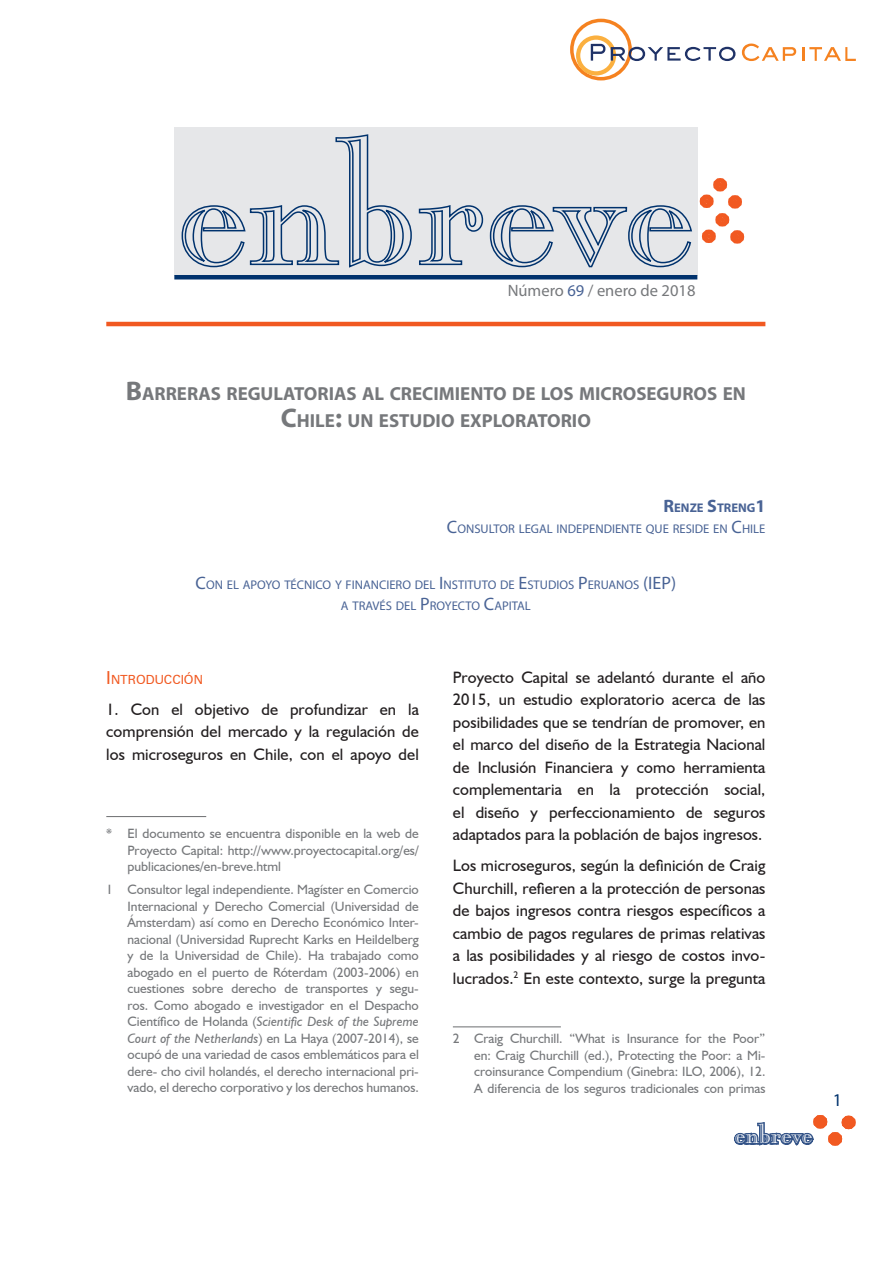
<style>
.page{position:relative;width:893px;height:1263px;background:#fff}
.page>*{position:absolute;margin:0;border:0;box-sizing:border-box;transform-origin:0 0}
.t1{font:27px "Caslon Openface BT";color:#fff}
.titulo_principal{font:700 18.9px/27px "Myriad Pro";color:#76787b;text-align:center}
.t2{font:18px "Myriad Pro";color:#00326d}
.TEXTO{font:16.5px/22.5px "Humanist 521 BT";letter-spacing:.005em;color:#231f20;text-align:justify}
.t3{font:16.5px "Myriad Pro";color:#76787b}
.nota_pie_pp_2{font:13.5px/16.5px "Humanist 521 BT";color:#76787b;text-align:justify}
.notas_pp_pp{font:13.5px/16.5px "Humanist 521 BT";color:#76787b;text-align:justify}
.AUTOR_PP_1{font:12.6px/21px "Myriad Pro";color:#496395;text-align:center}
.AUTOR_PP_1-2{font:700 12.6px "Myriad Pro";color:#496395}
.sub_tit_1{font:12.6px "Zurich BT";color:#f15921}
.s1{color:#496395}
.s2{font-size:27px}
.s3{font-size:18px}
.s4{font-style:italic}
</style>
<div class="page">
<svg style="left:734px;top:1122px;width:89px;height:24px"></svg>
<div style="left:813px;top:1115px;width:14px;height:13px;border:9px solid #f15921;border-radius:50%"></div>
<div style="left:828px;top:1132px;width:14px;height:13px;border:9px solid #f15921;border-radius:50%"></div>
<div style="left:842px;top:1116px;width:13px;height:13px;border:9px solid #f15921;border-radius:50%"></div>
<hr style="left:106px;top:322px;width:659px;height:4px;background:#f15921">
<div style="left:174px;top:128px;width:523px;height:148px;background:#e6e7e9"></div>
<svg style="left:181px;top:134px;width:511px;height:134px"></svg>
<hr style="left:174px;top:275px;width:523px;height:4px;background:#00326d">
<div style="left:728px;top:195px;width:14px;height:14px;border:9px solid #f15921;border-radius:50%"></div>
<div style="left:713px;top:178px;width:14px;height:13px;border:9px solid #f15921;border-radius:50%"></div>
<div style="left:700px;top:195px;width:14px;height:13px;border:9px solid #f15921;border-radius:50%"></div>
<div style="left:730px;top:230px;width:14px;height:14px;border:9px solid #f15921;border-radius:50%"></div>
<div style="left:715px;top:213px;width:14px;height:14px;border:9px solid #f15921;border-radius:50%"></div>
<div style="left:702px;top:230px;width:14px;height:13px;border:9px solid #f15921;border-radius:50%"></div>
<svg style="left:570px;top:19px;width:165px;height:61px"></svg>
<svg style="left:742px;top:43px;width:54px;height:18px"></svg>
<svg style="left:802px;top:47px;width:54px;height:14px"></svg>
<hr style="left:453px;top:1026px;width:108px;height:1px;background:#6c6d70">
<hr style="left:106px;top:816px;width:100px;height:1px;background:#6c6d70">
<p class="t3" style="left:508px;top:280px;width:189px">Número <span class="s1">69</span> / enero de 2018</p>
<p class="titulo_principal" style="left:126px;top:380px;width:622px"><span class="s2">B</span>ARRERAS REGULATORIAS AL CRECIMIENTO DE LOS MICROSEGUROS EN<br><span class="s2">C</span>HILE<span class="s2">:</span> UN ESTUDIO EXPLORATORIO</p>
<p class="AUTOR_PP_1-2" style="left:664px;top:499px;width:103px"><span class="s3">R</span>ENZE <span class="s3">S</span>TRENG<span class="s3">1</span></p>
<p class="AUTOR_PP_1" style="left:447px;top:518px;width:320px"><span class="s3">C</span>ONSULTOR LEGAL INDEPENDIENTE QUE RESIDE EN <span class="s3">C</span>HILE</p>
<p class="AUTOR_PP_1" style="left:196px;top:574px;width:482px"><span class="s3">C</span>ON EL APOYO TÉCNICO Y FINANCIERO DEL <span class="s3">I</span> NSTITUTO DE <span class="s3">E</span>STUDIOS <span class="s3">P</span>ERUANOS <span class="s3">(IEP)<br></span>A TRAVÉS DEL <span class="s3">P</span> ROYECTO <span class="s3">C</span>APITAL</p>
<p class="sub_tit_1" style="left:106px;top:672px;width:98px"><span class="s3">I</span>NTRODUCCIÓN</p>
<p class="TEXTO" style="left:106px;top:698px;width:314px">1. Con el objetivo de profundizar en la comprensión del mercado y la regulación de los microseguros en Chile, con el apoyo del</p>
<p class="notas_pp_pp" style="left:128px;top:825px;width:293px;text-indent:-21px">* El documento se encuentra disponible en la web de Proyecto Capital: http://www.proyectocapital.org/es/ publicaciones/en-breve.html</p>
<p class="nota_pie_pp_2" style="left:128px;top:881px;width:293px;text-indent:-21px">1 Consultor legal independiente. Magíster en Comercio Internacional y Derecho Comercial (Universidad de Ámsterdam) así como en Derecho Económico Inter&shy;nacional (Universidad Ruprecht Karks en Heildelberg y de la Universidad de Chile). Ha trabajado como abogado en el puerto de Róterdam (2003-2006) en cuestiones sobre derecho de transportes y segu&shy;ros. Como abogado e investigador en el Despacho Científico de Holanda (<span class="s4">Scientific Desk of the Supreme Court of the Netherlands</span>) en La Haya (2007-2014), se ocupó de una variedad de casos emblemáticos para el dere- cho civil holandés, el derecho internacional pri&shy;vado, el derecho corporativo y los derechos humanos.</p>
<p class="TEXTO" style="left:453px;top:665px;width:314px">Proyecto Capital se adelantó durante el año 2015, un estudio exploratorio acerca de las posibilidades que se tendrían de promover, en el marco del diseño de la Estrategia Nacional de Inclusión Financiera y como herramienta complementaria en la protección social, el diseño y perfeccionamiento de seguros adaptados para la población de bajos ingresos.</p>
<p class="TEXTO" style="left:453px;top:854px;width:314px">Los microseguros, según la definición de Craig Churchill, refieren a la protección de personas de bajos ingresos contra riesgos específicos a cambio de pagos regulares de primas relativas a las posibilidades y al riesgo de costos invo&shy;lucrados.<sup>2</sup> En este contexto, surge la pregunta</p>
<p class="nota_pie_pp_2" style="left:474px;top:1030px;width:293px;text-indent:-21px">2 Craig Churchill. “What is Insurance for the Poor” en: Craig Churchill (ed.), Protecting the Poor: a Mi&shy;croinsurance Compendium (Ginebra: ILO, 2006), 12.<br>A diferencia de los seguros tradicionales con primas</p>
<p class="t1" style="left:735px;top:1117px;width:79px">enbreve</p>
<p class="t2" style="left:833px;top:1089px;width:11px">1</p>
</div>
